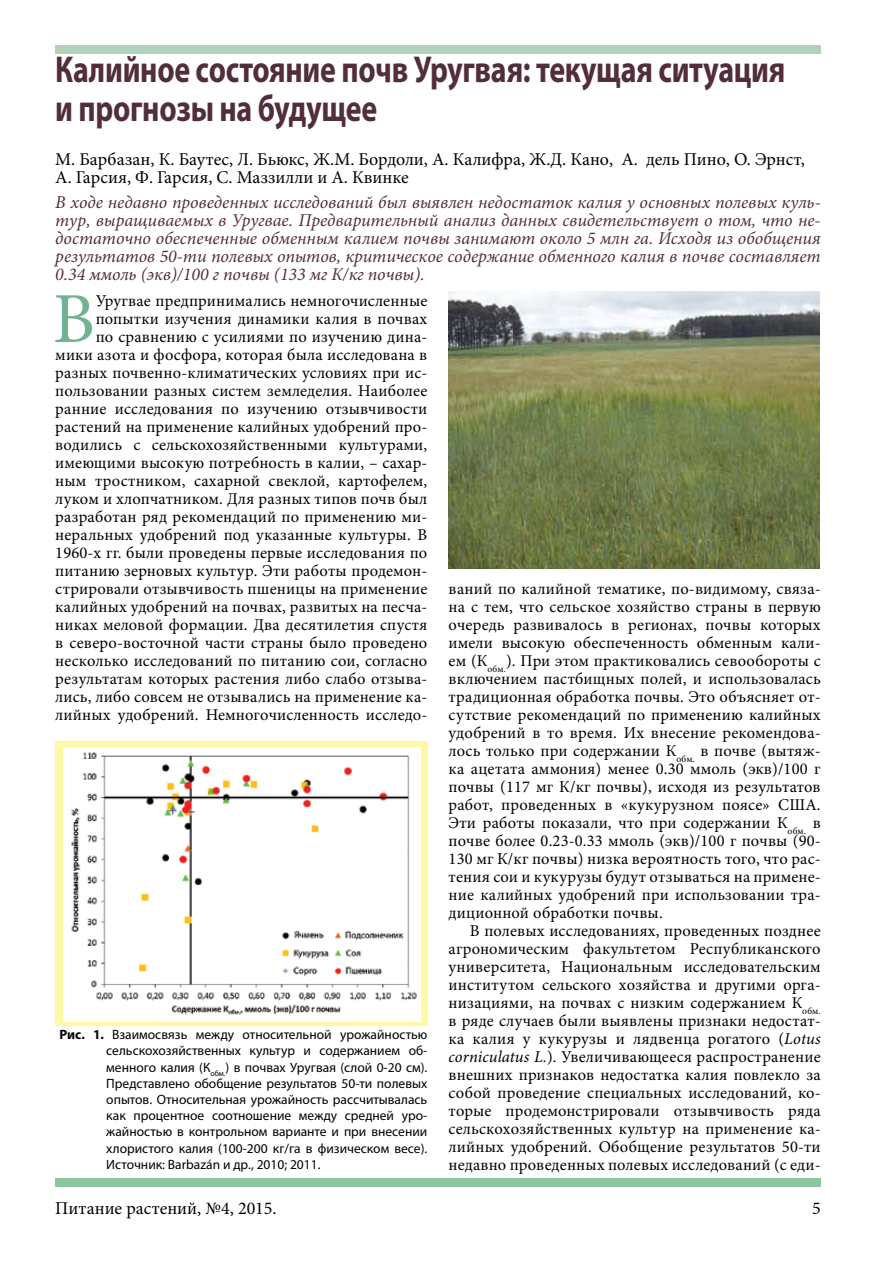
<style>
.page{position:relative;width:893px;height:1263px;background:#fff}
.page>*{position:absolute;margin:0;border:0;box-sizing:border-box;transform-origin:0 0}
.t1{font:71.85px "Minion Pro";color:#71b491}
.t2{font:700 37.5px/39px "Myriad Pro";letter-spacing:-.01em;color:#512e39;scale:.8 1}
.t3{font:italic 18px/18px "Minion Pro";color:#512e39;text-align:justify}
.t4{font:18px/18px "Minion Pro";color:#000}
.t5{font:16.5px/18px "Minion Pro";letter-spacing:.01em;color:#000;text-align:justify}
.t6{font:13.5px/16.2px "Myriad Pro";color:#000;text-align:justify}
.s1{font-weight:700}
.s2{font-style:italic}
</style>
<div class="page">
<div style="left:56px;top:45px;width:764px;height:9px;background:#b0d2b8"></div>
<div style="left:55px;top:1178px;width:766px;height:9px;background:#8bc5a0"></div>
<div style="left:55px;top:741px;width:372px;height:284px;background:#fff8a5"></div>
<img style="left:64px;top:748px;width:357px;height:273px">
<img style="left:449px;top:291px;width:370px;height:278px">
<h2 class="t2" style="left:55px;top:49px;width:914px">Калийное состояние почв Уругвая: текущая ситуация и прогнозы на будущее</h2>
<p class="t4" style="left:55px;top:150px;width:751px">M. Барбазан, К. Баутес, Л. Бьюкс, Ж.M. Бордоли, A. Калифра, Ж.Д. Кано, A. дель Пино, O. Эрнст,<br>A. Гарсия, Ф. Гарсия, С. Маззилли и A. Квинке</p>
<p class="t3" style="left:55px;top:193px;width:767px">В ходе недавно проведенных исследований был выявлен недостаток калия у основных полевых куль&shy;тур, выращиваемых в Уругвае. Предварительный анализ данных свидетельствует о том, что не&shy;достаточно обеспеченные обменным калием почвы занимают около 5 млн га. Исходя из обобщения результатов 50-ти полевых опытов, критическое содержание обменного калия в почве составляет 0.34 ммоль (экв)/100 г почвы (133 мг К/кг почвы).</p>
<h1 class="t1" style="left:53px;top:271px;width:44px">В</h1>
<p class="t5" style="left:55px;top:292px;width:374px;text-align:right">Уругвае предпринимались немногочисленные попытки изучения динамики калия в почвах<br>по сравнению с усилиями по изучению дина&shy;мики азота и фосфора, которая была исследована в разных почвенно-климатических условиях при ис&shy;пользовании разных систем земледелия. Наиболее ранние исследования по изучению отзывчивости растений на применение калийных удобрений про&shy;водились с сельскохозяйственными культурами, имеющими высокую потребность в калии, – сахар&shy;ным тростником, сахарной свеклой, картофелем, луком и хлопчатником. Для разных типов почв был разработан ряд рекомендаций по применению ми&shy;неральных удобрений под указанные культуры. В 1960-х гг. были проведены первые исследования по питанию зерновых культур. Эти работы продемон&shy;стрировали отзывчивость пшеницы на применение калийных удобрений на почвах, развитых на песча&shy;никах меловой формации. Два десятилетия спустя в северо-восточной части страны было проведено несколько исследований по питанию сои, согласно результатам которых растения либо слабо отзыва&shy;лись, либо совсем не отзывались на применение ка&shy;лийных удобрений. Немногочисленность исследо-</p>
<p class="t6" style="left:106px;top:1026px;width:323px;text-indent:-47px"><span class="s1">Рис. 1.</span> Взаимосвязь между относительной урожайностью сельскохозяйственных культур и содержанием об&shy;менного калия (К<sub>обм.</sub>) в почвах Уругвая (слой 0-20 см).<br>Представлено обобщение результатов 50-ти полевых опытов. Относительная урожайность рассчитывалась как процентное соотношение между средней уро&shy;жайностью в контрольном варианте и при внесении хлористого калия (100-200 кг/га в физическом весе).<br>Источник: Barbazán и др., 2010; 2011.</p>
<p class="t5" style="left:449px;top:580px;width:374px">ваний по калийной тематике, по-видимому, связа&shy;на с тем, что сельское хозяйство страны в первую очередь развивалось в регионах, почвы которых имели высокую обеспеченность обменным кали&shy;ем (К<sub>обм.</sub>). При этом практиковались севообороты с включением пастбищных полей, и использовалась традиционная обработка почвы. Это объясняет от&shy;сутствие рекомендаций по применению калийных удобрений в то время. Их внесение рекомендова&shy;лось только при содержании К<sub>обм.</sub> в почве (вытяж&shy;ка ацетата аммония) менее 0.30 ммоль (экв)/100 г почвы (117 мг К/кг почвы), исходя из результатов работ, проведенных в «кукурузном поясе» США.<br>Эти работы показали, что при содержании К<sub>обм.</sub> в почве более 0.23-0.33 ммоль (экв)/100 г почвы (90- 130 мг К/кг почвы) низка вероятность того, что рас&shy;тения сои и кукурузы будут отзываться на примене&shy;ние калийных удобрений при использовании тра&shy;диционной обработки почвы.</p>
<p class="t5" style="left:449px;top:922px;width:374px;text-indent:21px">В полевых исследованиях, проведенных позднее агрономическим факультетом Республиканского университета, Национальным исследовательским институтом сельского хозяйства и другими орга&shy;низациями, на почвах с низким содержанием К<sub>обм. </sub>в ряде случаев были выявлены признаки недостат&shy;ка калия у кукурузы и лядвенца рогатого (<span class="s2">Lotus corniculatus L.</span>). Увеличивающееся распространение внешних признаков недостатка калия повлекло за собой проведение специальных исследований, ко&shy;торые продемонстрировали отзывчивость ряда сельскохозяйственных культур на применение ка&shy;лийных удобрений. Обобщение результатов 50-ти недавно проведенных полевых исследований (с еди-</p>
<p class="t4" style="left:55px;top:1200px;width:223px">Питание растений, №4, 2015.</p>
<p class="t4" style="left:812px;top:1200px;width:10px">5</p>
</div>
